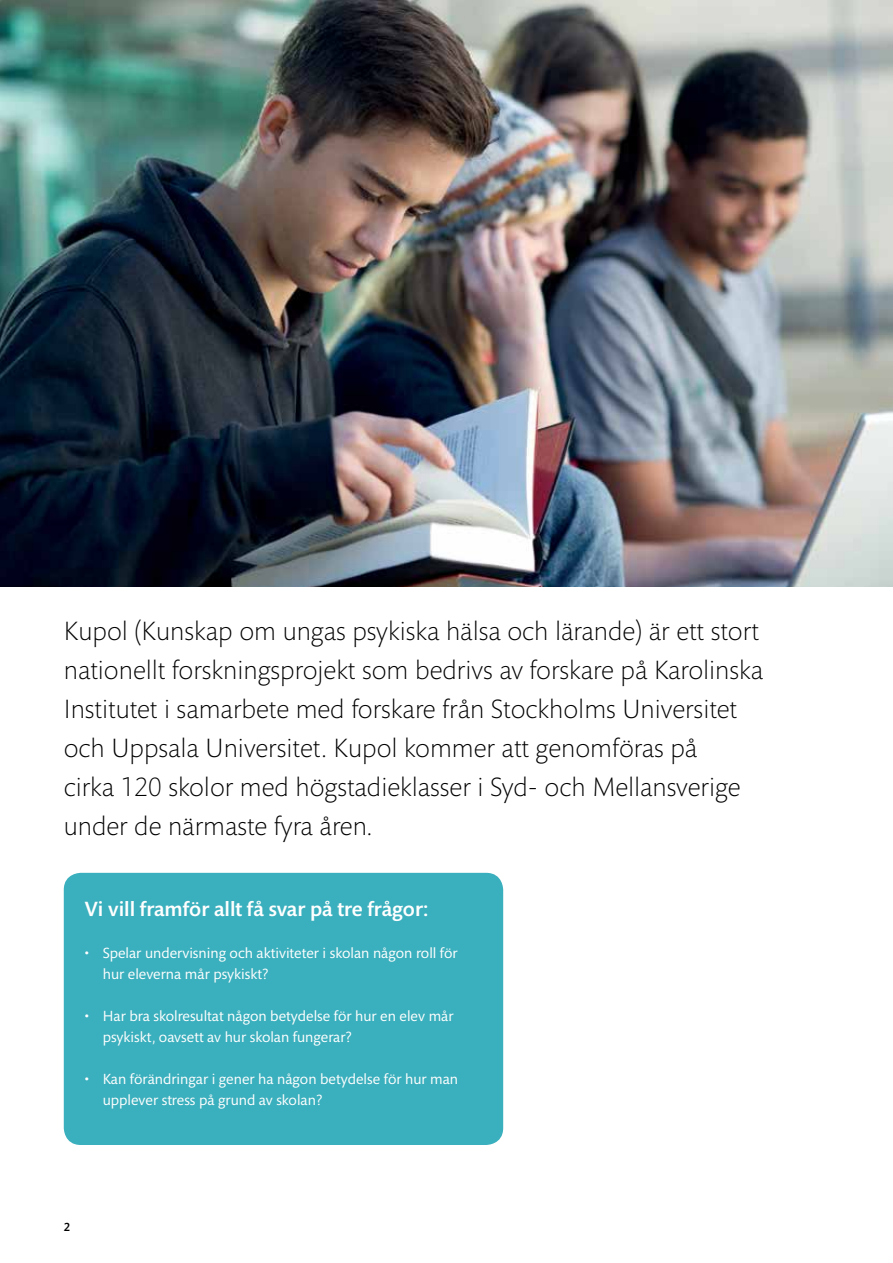
<style>
.page{position:relative;width:893px;height:1263px;background:#fff}
.page>*{position:absolute;margin:0;border:0;box-sizing:border-box;transform-origin:0 0}
.t1{font:300 27px/39px "Mundo Sans Std";color:#000}
.t2{font:500 21px "Mundo Sans Std";color:#fff}
.t3{font:15px/21px "Mundo Sans Std";color:#fff}
.t4{font:500 12px "Mundo Sans Std";color:#000}
</style>
<div class="page">
<div style="left:64px;top:873px;width:439px;height:272px;background:#3aafbd;border-radius:17px"></div>
<img style="left:0;top:0;width:893px;height:587px">
<p class="t1" style="left:64px;top:612px;width:701px">Kupol (Kunskap om ungas psykiska hälsa och lärande) är ett stort nationellt forskningsprojekt som bedrivs av forskare på Karolinska Institutet i samarbete med forskare från Stockholms Universitet och Uppsala Universitet. Kupol kommer att genomföras på<br>cirka 120 skolor med högstadieklasser i Syd- och Mellansverige under de närmaste fyra åren.</p>
<p class="t2" style="left:85px;top:897px;width:345px">Vi vill framför allt få svar på tre frågor:</p>
<p class="t3" style="left:103px;top:943px;width:356px;text-indent:-18px">• Spelar undervisning och aktiviteter i skolan någon roll för hur eleverna mår psykiskt?</p>
<p class="t3" style="left:103px;top:1006px;width:352px;text-indent:-18px">• Har bra skolresultat någon betydelse för hur en elev mår psykiskt, oavsett av hur skolan fungerar?</p>
<p class="t3" style="left:103px;top:1069px;width:357px;text-indent:-18px">• Kan förändringar i gener ha någon betydelse för hur man upplever stress på grund av skolan?</p>
<p class="t4" style="left:64px;top:1220px;width:8px">2</p>
</div>
